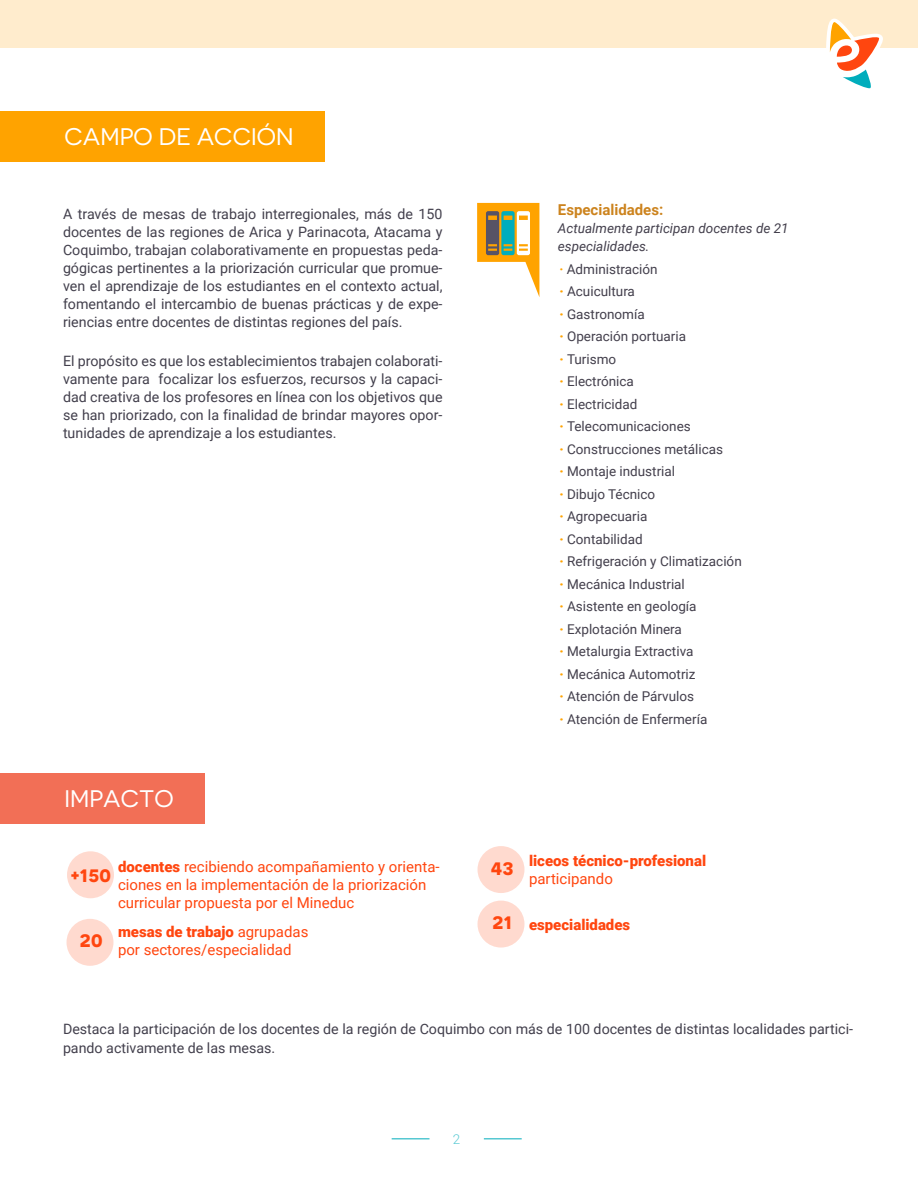
<style>
.page{position:relative;width:918px;height:1188px;background:#fff}
.page>*{position:absolute;margin:0;border:0;box-sizing:border-box;transform-origin:0 0}
.t1{font:24px "Novecentosanswide";color:#fff}
.t2{font:700 18px "Novecentosanswide";letter-spacing:.01em;color:#ff460f}
.t3{font:15px/18px "Roboto";color:#ff460f}
.t4{font:900 15px "Roboto";color:#ff460f}
.t5{font:700 15px "Roboto";color:#cc831d}
.t6{font:14.25px/18px "Roboto";color:#423f4c;text-align:justify}
.t7{font:13.5px/22.5px "Roboto";color:#433f4c}
.t8{font:italic 13.5px/18px "Roboto";color:#433f4c}
.t9{font:300 13.5px "Roboto";color:#00adbc}
.s1{font-weight:900}
.s2{font-weight:700;color:#ffa300}
.s3{font-weight:900;color:#ffa300}
.s4{font-family:"Novecentosanswide";font-weight:700;font-size:18px}
</style>
<div class="page">
<div style="left:0;top:0;width:918px;height:48px;background:#ffeccd"></div>
<svg style="left:826px;top:19px;width:57px;height:70px"></svg>
<hr style="left:392px;top:1139px;width:38px;height:1px;background:#00adbc">
<hr style="left:484px;top:1139px;width:38px;height:1px;background:#00adbc">
<div style="left:0;top:111px;width:325px;height:51px;background:#ffa300"></div>
<div style="left:0;top:773px;width:205px;height:51px;background:#f26f56"></div>
<svg style="left:477px;top:203px;width:62px;height:93px"></svg>
<div style="left:67px;top:851px;width:47px;height:47px;background:#ffdacf;border-radius:50%"></div>
<div style="left:67px;top:919px;width:47px;height:47px;background:#ffdacf;border-radius:50%"></div>
<div style="left:478px;top:846px;width:47px;height:47px;background:#ffdacf;border-radius:50%"></div>
<div style="left:478px;top:901px;width:47px;height:47px;background:#ffdacf;border-radius:50%"></div>
<h1 class="t1" style="left:64px;top:122px;width:231px">CAMPO DE ACCIÓN</h1>
<p class="t6" style="left:63px;top:204px;width:381px">A través de mesas de trabajo interregionales, más de 150 docentes de las regiones de Arica y Parinacota, Atacama y Coquimbo, trabajan colaborativamente en propuestas peda&shy;gógicas pertinentes a la priorización curricular que promue&shy;ven el aprendizaje de los estudiantes en el contexto actual, fomentando el intercambio de buenas prácticas y de expe&shy;riencias entre docentes de distintas regiones del país.</p>
<p class="t6" style="left:63px;top:351px;width:381px">El propósito es que los establecimientos trabajen colaborati&shy;vamente para focalizar los esfuerzos, recursos y la capaci&shy;dad creativa de los profesores en línea con los objetivos que se han priorizado, con la finalidad de brindar mayores opor&shy;tunidades de aprendizaje a los estudiantes.</p>
<h1 class="t1" style="left:64px;top:785px;width:111px">IMPACTO</h1>
<p class="t2" style="left:69px;top:865px;width:43px">+150</p>
<p class="t3" style="left:118px;top:858px;width:323px"><span class="s1">docentes</span> recibiendo acompañamiento y orienta&shy;ciones en la implementación de la priorización curricular propuesta por el Mineduc</p>
<p class="t2" style="left:80px;top:930px;width:24px">20</p>
<p class="t3" style="left:118px;top:922px;width:192px"><span class="s1">mesas de trabajo</span> agrupadas por sectores/especialidad</p>
<p class="t5" style="left:558px;top:199px;width:107px">Especialidades:</p>
<p class="t8" style="left:558px;top:219px;width:232px">Actualmente participan docentes de 21 especialidades.</p>
<p class="t7" style="left:559px;top:257px;width:184px"><span class="s2">·</span> Administración<br><span class="s3">·</span> Acuicultura<br><span class="s3">·</span> Gastronomía<br><span class="s3">·</span> Operación portuaria<br><span class="s3">·</span> Turismo<br><span class="s3">·</span> Electrónica<br><span class="s3">·</span> Electricidad<br><span class="s3">·</span> Telecomunicaciones<br><span class="s3">·</span> Construcciones metálicas<br><span class="s3">·</span> Montaje industrial<br><span class="s3">·</span> Dibujo Técnico<br><span class="s3">·</span> Agropecuaria<br><span class="s3">·</span> Contabilidad<br><span class="s3">·</span> Refrigeración y Climatización <span class="s3">·</span> Mecánica Industrial<br><span class="s3">·</span> Asistente en geología<br><span class="s3">·</span> Explotación Minera<br><span class="s3">·</span> Metalurgia Extractiva<br><span class="s3">·</span> Mecánica Automotriz<br><span class="s3">·</span> Atención de Párvulos<br><span class="s3">·</span> Atención de Enfermería</p>
<p class="t2" style="left:491px;top:857px;width:24px">43</p>
<p class="t4" style="left:529px;top:850px;width:179px">liceos técnico-profesional</p>
<p class="t3" style="left:529px;top:869px;width:85px">participando</p>
<p class="t4" style="left:492px;top:914px;width:139px"><span class="s4">21</span> especialidades</p>
<p class="t6" style="left:63px;top:1019px;width:792px;line-height:19.5px">Destaca la participación de los docentes de la región de Coquimbo con más de 100 docentes de distintas localidades partici&shy;pando activamente de las mesas.</p>
<p class="t9" style="left:452px;top:1129px;width:9px">2</p>
</div>
